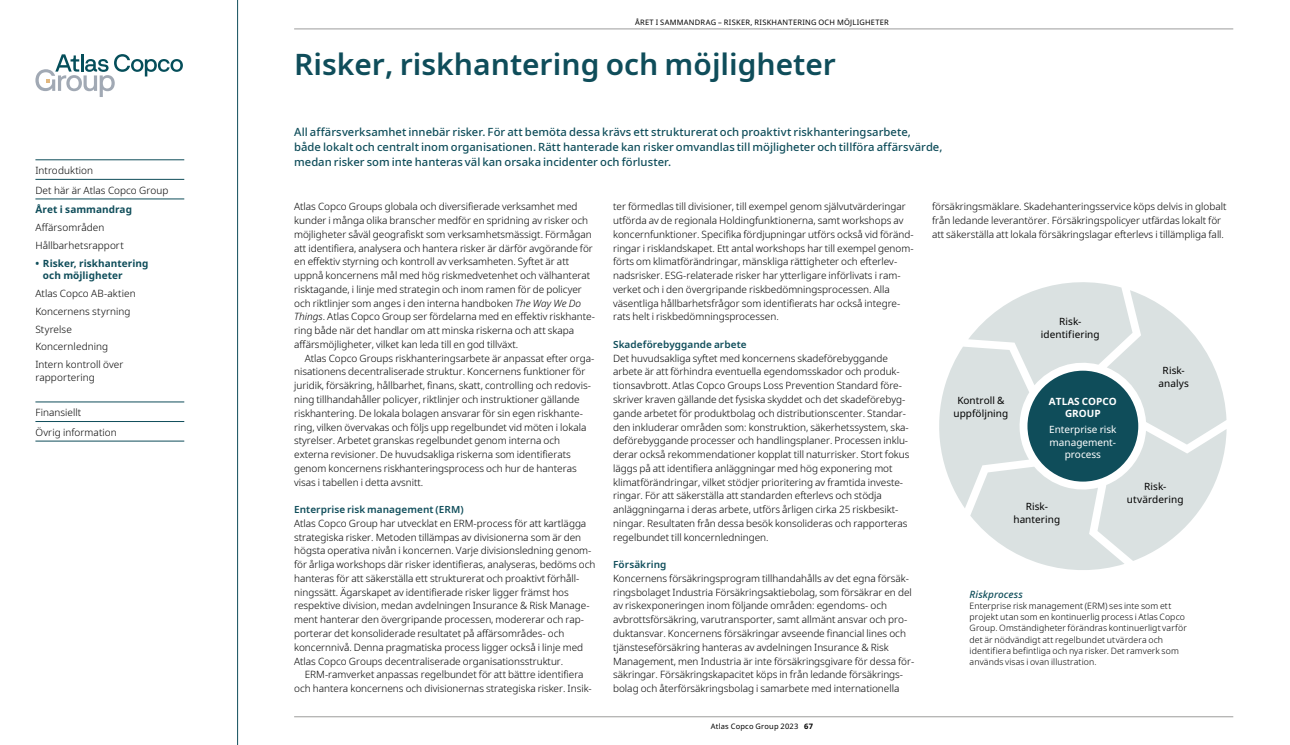
<style>
.page{position:relative;width:1290px;height:745px;background:#fff}
.page>*{position:absolute;margin:0;border:0;box-sizing:border-box;transform-origin:0 0}
.t1{font:600 30px "Noto Sans";color:#0f4d5a}
.t2{font:500 11.25px/15px "Noto Sans";color:#0f4d5a}
.t3{font:300 10px/13.8px "Noto Sans";color:#000}
.t4{font:10px/12.5px "Noto Sans";letter-spacing:.005em;color:#000;text-align:center}
.t5{font:600 10px "Noto Sans";letter-spacing:.005em;color:#0f4d5a}
.t6{font:700 10px/12.5px "Noto Sans";letter-spacing:.005em;color:#0f4d5a}
.t7{font:10px/12.5px "Noto Sans";color:#fff;text-align:center}
.t8{font:700 10px/12.5px "Noto Sans";color:#fff;text-align:center}
.t9{font:italic 500 10px "Noto Sans";letter-spacing:.01em;color:#0f4d5a}
.t10{font:300 8.75px/11.2px "Noto Sans";letter-spacing:.01em;color:#000}
.t11{font:7.5px "Noto Sans";letter-spacing:.03em;color:#000}
.s1{font-style:italic}
.s2{font-weight:700}
</style>
<div class="page">
<hr style="left:35px;top:159px;width:149px;height:1px;background:#0f4d5a">
<hr style="left:35px;top:179px;width:149px;height:1px;background:#0f4d5a">
<hr style="left:35px;top:198px;width:149px;height:1px;background:#0f4d5a">
<hr style="left:35px;top:401px;width:149px;height:1px;background:#0f4d5a">
<hr style="left:35px;top:421px;width:149px;height:1px;background:#0f4d5a">
<hr style="left:35px;top:440px;width:149px;height:1px;background:#0f4d5a">
<svg style="left:939px;top:282px;width:287px;height:288px"></svg>
<div style="left:1027px;top:370px;width:111px;height:111px;background:#0f4d5a;border-radius:50%"></div>
<hr style="left:237px;top:0;width:1px;height:744px;background:#0f4d5a">
<hr style="left:294px;top:716px;width:939px;height:1px;background:#9d9d9c">
<svg style="left:35px;top:54px;width:148px;height:43px"></svg>
<hr style="left:294px;top:29px;width:939px;height:1px;background:#9d9d9c">
<p class="t3" style="left:35px;top:161px;width:134px;line-height:19.5px">Introduktion<br>Det här är Atlas Copco Group</p>
<p class="t6" style="left:35px;top:203px;width:98px">Året i sammandrag</p>
<p class="t3" style="left:35px;top:218px;width:90px;line-height:17.8px">Affärsområden<br>Hållbarhetsrapport</p>
<p class="t6" style="left:43px;top:256px;width:107px;text-indent:-8px">• Risker, riskhantering och möjligheter</p>
<p class="t3" style="left:35px;top:284px;width:102px;line-height:17.8px">Atlas Copco AB-aktien<br>Koncernens styrning<br>Styrelse<br>Koncernledning<br>Intern kontroll över</p>
<p class="t3" style="left:35px;top:370px;width:61px">rapportering</p>
<p class="t3" style="left:35px;top:403px;width:83px;line-height:19.5px">Finansiellt<br>Övrig information</p>
<p class="t11" style="left:635px;top:17px;width:75px">Året i sammandrag</p>
<p class="t11" style="left:718px;top:17px;width:172px">– Risk er, risk hantering och möj ligheter</p>
<h1 class="t1" style="left:294px;top:43px;width:543px">Risker, riskhantering och möjligheter</h1>
<p class="t2" style="left:294px;top:125px;width:650px">All affärsverksamhet innebär risker. För att bemöta dessa krävs ett strukturerat och proaktivt riskhanteringsarbete,<br>både lokalt och centralt inom organisationen. Rätt hanterade kan risker omvandlas till möjligheter och tillföra affärsvärde, medan risker som inte hanteras väl kan orsaka incidenter och förluster.</p>
<p class="t3" style="left:294px;top:200px;width:302px">Atlas Copco Groups globala och diversifierade verksamhet med kunder i många olika branscher medför en spridning av risker och möjligheter såväl geografiskt som verksamhetsmässigt. Förmågan att identifiera, analysera och hantera risker är därför avgörande för en effektiv styrning och kontroll av verksamheten. Syftet är att uppnå koncernens mål med hög riskmedvetenhet och välhanterat risktagande, i linje med strategin och inom ramen för de policyer och riktlinjer som anges i den interna handboken <span class="s1">The Way We Do Things</span>. Atlas Copco Group ser fördelarna med en effektiv riskhante&shy;ring både när det handlar om att minska riskerna och att skapa affärsmöjligheter, vilket kan leda till en god tillväxt.</p>
<p class="t3" style="left:294px;top:351px;width:302px;text-indent:11px">Atlas Copco Groups riskhanteringsarbete är anpassat efter orga&shy;nisationens decentraliserade struktur. Koncernens funktioner för juridik, försäkring, hållbarhet, finans, skatt, controlling och redovis&shy;ning tillhandahåller policyer, riktlinjer och instruktioner gällande riskhantering. De lokala bolagen ansvarar för sin egen riskhante&shy;ring, vilken övervakas och följs upp regelbundet vid möten i lokala styrelser. Arbetet granskas regelbundet genom interna och externa revisioner. De huvudsakliga riskerna som identifierats genom koncernens riskhanteringsprocess och hur de hanteras visas i tabellen i detta avsnitt.</p>
<p class="t5" style="left:294px;top:502px;width:171px">Enterprise risk management (ERM)</p>
<p class="t3" style="left:294px;top:516px;width:303px">Atlas Copco Group har utvecklat en ERM-process för att kartlägga strategiska risker. Metoden tillämpas av divisionerna som är den högsta operativa nivån i koncernen. Varje divisionsledning genom&shy;för årliga workshops där risker identifieras, analyseras, bedöms och hanteras för att säkerställa ett strukturerat och proaktivt förhåll&shy;ningssätt. Ägarskapet av identifierade risker ligger främst hos respektive division, medan avdelningen Insurance &amp; Risk Manage&shy;ment hanterar den övergripande processen, modererar och rap&shy;porterar det konsoliderade resultatet på affärsområdes- och koncernnivå. Denna pragmatiska process ligger också i linje med Atlas Copco Groups decentraliserade organisationsstruktur.</p>
<p class="t3" style="left:294px;top:667px;width:299px;text-align:center">ERM-ramverket anpassas regelbundet för att bättre identifiera och hantera koncernens och divisionernas strategiska risker. Insik-</p>
<p class="t3" style="left:613px;top:200px;width:302px">ter förmedlas till divisioner, till exempel genom självutvärderingar utförda av de regionala Holdingfunktionerna, samt workshops av koncernfunktioner. Specifika fördjupningar utförs också vid föränd&shy;ringar i risklandskapet. Ett antal workshops har till exempel genom&shy;förts om klimatförändringar, mänskliga rättigheter och efterlev&shy;nadsrisker. ESG-relaterade risker har ytterligare införlivats i ram&shy;verket och i den övergripande riskbedömningsprocessen. Alla väsentliga hållbarhetsfrågor som identifierats har också integre&shy;rats helt i riskbedömningsprocessen.</p>
<p class="t5" style="left:613px;top:337px;width:135px">Skadeförebyggande arbete</p>
<p class="t3" style="left:613px;top:351px;width:298px">Det huvudsakliga syftet med koncernens skadeförebyggande arbete är att förhindra eventuella egendomsskador och produk&shy;tionsavbrott. Atlas Copco Groups Loss Prevention Standard före&shy;skriver kraven gällande det fysiska skyddet och det skadeförebyg&shy;gande arbetet för produktbolag och distributionscenter. Standar&shy;den inkluderar områden som: konstruktion, säkerhetssystem, ska&shy;deförebyggande processer och handlingsplaner. Processen inklu&shy;derar också rekommendationer kopplat till naturrisker. Stort fokus läggs på att identifiera anläggningar med hög exponering mot klimatförändringar, vilket stödjer prioritering av framtida investe&shy;ringar. För att säkerställa att standarden efterlevs och stödja anläggningarna i deras arbete, utförs årligen cirka 25 riskbesikt&shy;ningar. Resultaten från dessa besök konsolideras och rapporteras regelbundet till koncernledningen.</p>
<p class="t5" style="left:613px;top:557px;width:55px">Försäkring</p>
<p class="t3" style="left:613px;top:571px;width:303px">Koncernens försäkringsprogram tillhandahålls av det egna försäk&shy;ringsbolaget Industria Försäkringsaktiebolag, som försäkrar en del av riskexponeringen inom följande områden: egendoms- och avbrottsförsäkring, varutransporter, samt allmänt ansvar och pro&shy;duktansvar. Koncernens försäkringar avseende financial lines och tjänsteseförsäkring hanteras av avdelningen Insurance &amp; Risk Management, men Industria är inte försäkringsgivare för dessa för&shy;säkringar. Försäkringskapacitet köps in från ledande försäkrings&shy;bolag och återförsäkringsbolag i samarbete med internationella</p>
<p class="t3" style="left:932px;top:200px;width:296px">försäkringsmäklare. Skadehanteringsservice köps delvis in globalt från ledande leverantörer. Försäkringspolicyer utfärdas lokalt för att säkerställa att lokala försäkringslagar efterlevs i tillämpliga fall.</p>
<p class="t4" style="left:1041px;top:314px;width:60px">Risk&shy;identifiering</p>
<p class="t4" style="left:1158px;top:364px;width:32px">Risk&shy;analys</p>
<p class="t4" style="left:953px;top:394px;width:56px">Kontroll &amp; uppföljning</p>
<p class="t8" style="left:1049px;top:394px;width:69px">ATLAS COPCO<br>GROUP</p>
<p class="t7" style="left:1049px;top:423px;width:69px">E nterprise risk management&shy;process</p>
<p class="t4" style="left:1127px;top:479px;width:58px">Risk&shy;utvärdering</p>
<p class="t4" style="left:1013px;top:499px;width:48px">Risk&shy;hantering</p>
<p class="t9" style="left:969px;top:586px;width:55px">Riskprocess</p>
<p class="t10" style="left:969px;top:599px;width:219px">Enterprise risk management (ERM) ses inte som ett projekt utan som en kontinuerlig process i Atlas Copco Group. Omständigheter förändras kontinuerligt varför det är nödvändigt att regelbundet utvärdera och identifiera befintliga och nya risker. Det ramverk som används visas i ovan illustration.</p>
<p class="t11" style="left:711px;top:720px;width:104px">Atlas Copco Group 2023 <span class="s2">67</span></p>
</div>
